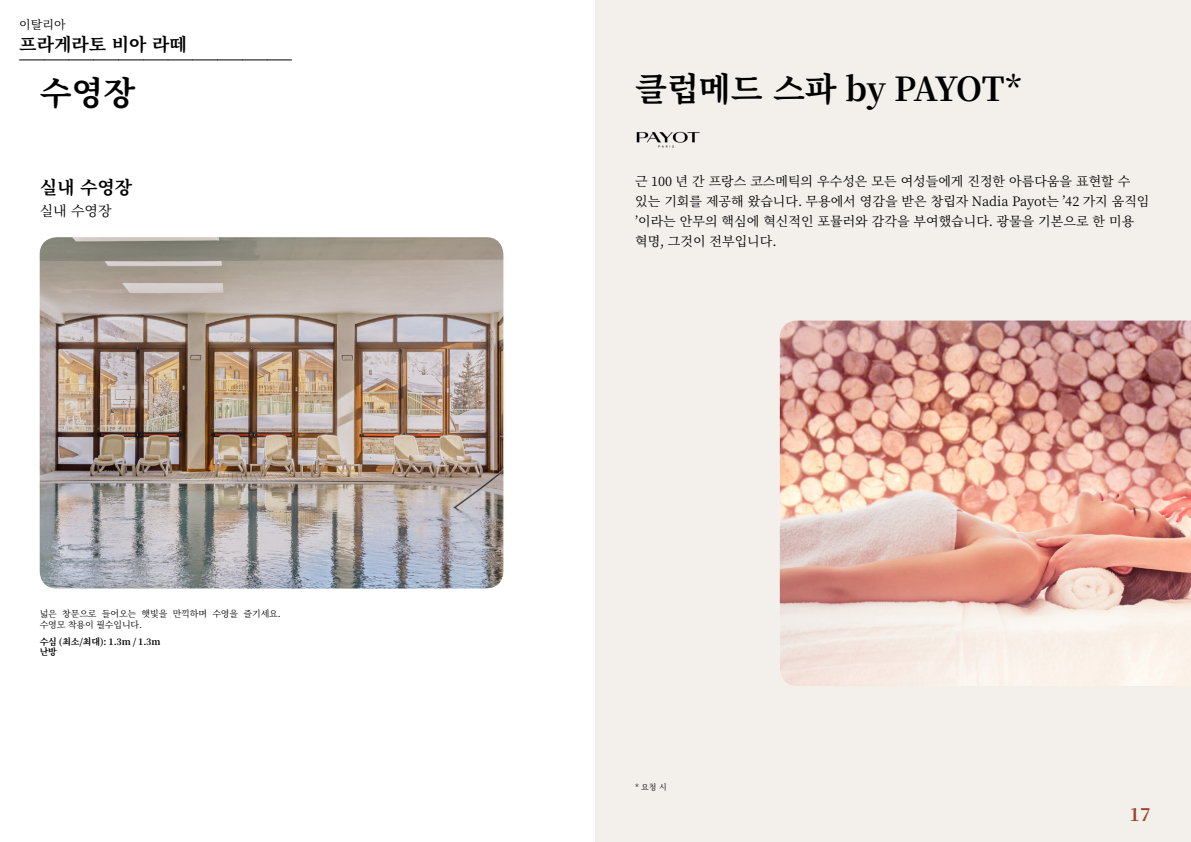
<style>
.page{position:relative;width:1191px;height:842px;background:#fff}
.page>*{position:absolute;margin:0;border:0;box-sizing:border-box;transform-origin:0 0}
.t1{font:700 33px "Noto Serif KR";color:#000}
.t2{font:700 18px "Noto Serif KR";color:#000}
.t3{font:700 18px "Noto Serif KR";color:#9d432c}
.t4{font:14px "Noto Serif KR";color:#000}
.t5{font:13px/20px "Noto Serif KR";color:#000}
.t6{font:12px "Noto Serif KR";color:#000}
.t7{font:9px/11px "Noto Serif KR";letter-spacing:-.015em;color:#000}
.t8{font:700 9px/10px "Noto Serif KR";letter-spacing:-.015em;color:#000}
.t9{font:8px "Noto Serif KR";color:#000}
</style>
<div class="page">
<div style="left:595px;top:0;width:596px;height:842px;background:#f3f0ec"></div>
<img style="left:780px;top:320px;width:411px;height:366px">
<img style="left:40px;top:237px;width:463px;height:351px">
<svg style="left:20px;top:60px;width:272px;height:1px"></svg>
<img style="left:636px;top:131px;width:64px;height:17px">
<p class="t6" style="left:19px;top:17px;width:48px">이탈리아</p>
<h2 class="t2" style="left:19px;top:34px;width:169px">프라게라토 비아 라떼</h2>
<h1 class="t1" style="left:40px;top:75px;width:97px">수영장</h1>
<h1 class="t1" style="left:635px;top:70px;width:388px">클럽메드 스파 by PAYOT*</h1>
<h2 class="t2" style="left:40px;top:177px;width:94px">실내 수영장</h2>
<p class="t4" style="left:40px;top:203px;width:73px">실내 수영장</p>
<p class="t7" style="left:40px;top:608px;width:242px">넓은 창문으로 들어오는 햇빛을 만끽하며 수영을 즐기세요. 수영모 착용이 필수입니다.</p>
<p class="t8" style="left:40px;top:636px;width:122px">수심 (최소/최대): 1.3m / 1.3m 난방</p>
<p class="t5" style="left:635px;top:172px;width:516px">근 100 년 간 프랑스 코스메틱의 우수성은 모든 여성들에게 진정한 아름다움을 표현할 수 있는 기회를 제공해 왔습니다. 무용에서 영감을 받은 창립자 Nadia Payot는 ’42 가지 움직임 ’이라는 안무의 핵심에 혁신적인 포뮬러와 감각을 부여했습니다. 광물을 기본으로 한 미용 혁명, 그것이 전부입니다.</p>
<p class="t9" style="left:635px;top:782px;width:33px">* 요청 시</p>
<h2 class="t3" style="left:1129px;top:804px;width:23px">17</h2>
</div>
